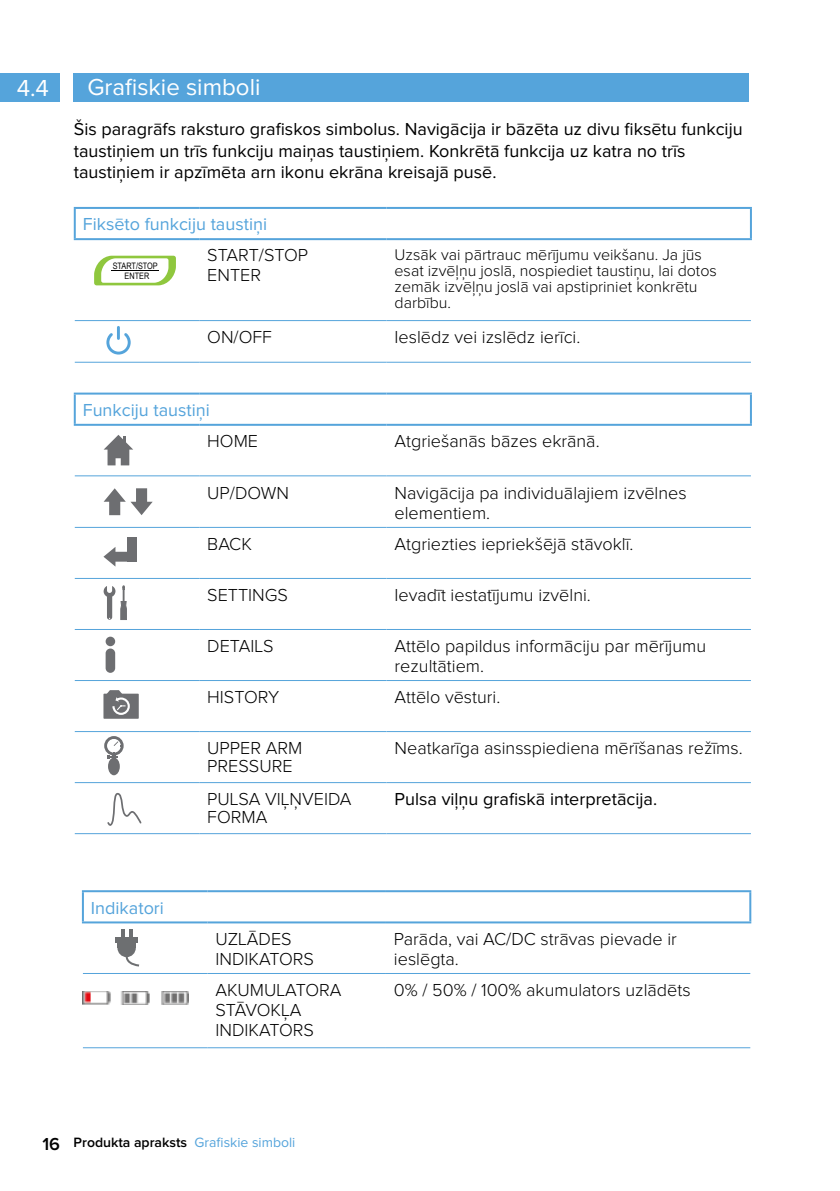
<style>
.page{position:relative;width:840px;height:1191px;background:#fff}
.page>*{position:absolute;margin:0;border:0;box-sizing:border-box;transform-origin:0 0}
.t1{font:24px "Proxima Nova";color:#fff}
.t2{font:300 18px/20px "Proxima Nova";color:#000}
.t3{font:18px/21.6px "Proxima Nova";color:#000}
.t4{font:18px "Proxima Nova";color:#55a4db}
.t5{font:300 16px/16px "Proxima Nova";color:#000}
.t6{font:600 14px "Proxima Nova";color:#000}
.t7{font:8.8px/9.4px "Arial Narrow";color:#000;text-align:center}
.s1{font-size:18px}
.s2{font-weight:400;color:#55a4db}
</style>
<div class="page">
<div style="left:74px;top:74px;width:674px;height:28px;background:#55a4db"></div>
<div style="left:0;top:74px;width:60px;height:28px;background:#55a4db"></div>
<hr style="left:74px;top:392px;width:125px;height:2px;background:#55a4db">
<hr style="left:74px;top:394px;width:2px;height:30px;background:#55a4db">
<hr style="left:199px;top:392px;width:187px;height:2px;background:#55a4db">
<hr style="left:386px;top:392px;width:365px;height:2px;background:#55a4db">
<hr style="left:749px;top:394px;width:2px;height:30px;background:#55a4db">
<hr style="left:74px;top:424px;width:125px;height:2px;background:#55a4db">
<hr style="left:199px;top:424px;width:187px;height:2px;background:#55a4db">
<hr style="left:386px;top:424px;width:365px;height:2px;background:#55a4db">
<hr style="left:75px;top:782px;width:124px;height:1px;background:#55a4db">
<hr style="left:199px;top:782px;width:187px;height:1px;background:#55a4db">
<hr style="left:386px;top:782px;width:364px;height:1px;background:#55a4db">
<hr style="left:75px;top:833px;width:124px;height:1px;background:#55a4db">
<hr style="left:199px;top:833px;width:187px;height:1px;background:#55a4db">
<hr style="left:386px;top:833px;width:364px;height:1px;background:#55a4db">
<hr style="left:75px;top:527px;width:124px;height:1px;background:#55a4db">
<hr style="left:199px;top:527px;width:187px;height:1px;background:#55a4db">
<hr style="left:386px;top:527px;width:364px;height:1px;background:#55a4db">
<hr style="left:75px;top:475px;width:124px;height:1px;background:#55a4db">
<hr style="left:199px;top:475px;width:187px;height:1px;background:#55a4db">
<hr style="left:386px;top:475px;width:364px;height:1px;background:#55a4db">
<hr style="left:75px;top:629px;width:124px;height:1px;background:#55a4db">
<hr style="left:199px;top:629px;width:187px;height:1px;background:#55a4db">
<hr style="left:386px;top:629px;width:364px;height:1px;background:#55a4db">
<hr style="left:75px;top:680px;width:124px;height:1px;background:#55a4db">
<hr style="left:199px;top:680px;width:187px;height:1px;background:#55a4db">
<hr style="left:386px;top:680px;width:364px;height:1px;background:#55a4db">
<hr style="left:75px;top:731px;width:124px;height:1px;background:#55a4db">
<hr style="left:199px;top:731px;width:187px;height:1px;background:#55a4db">
<hr style="left:386px;top:731px;width:364px;height:1px;background:#55a4db">
<hr style="left:75px;top:578px;width:124px;height:1px;background:#55a4db">
<hr style="left:199px;top:578px;width:187px;height:1px;background:#55a4db">
<hr style="left:386px;top:578px;width:364px;height:1px;background:#55a4db">
<svg style="left:104px;top:435px;width:29px;height:30px"></svg>
<svg style="left:104px;top:488px;width:49px;height:27px"></svg>
<svg style="left:103px;top:547px;width:24px;height:19px"></svg>
<div style="left:127px;top:537px;width:10px;height:24px;background:#6d6e71"></div>
<svg style="left:103px;top:585px;width:24px;height:35px"></svg>
<div style="left:106px;top:648px;width:9px;height:25px;background:#6d6e71;border-radius:5px"></div>
<div style="left:106px;top:636px;width:9px;height:10px;background:#6d6e71;border-radius:50%"></div>
<div style="left:103px;top:693px;width:36px;height:25px;background:#6d6e71"></div>
<svg style="left:107px;top:690px;width:24px;height:25px"></svg>
<div style="left:104px;top:736px;width:20px;height:19px;border:3px solid #6d6e71;border-radius:50%"></div>
<div style="left:108px;top:757px;width:12px;height:18px;background:#6d6e71;border-radius:50%"></div>
<svg style="left:105px;top:737px;width:17px;height:23px"></svg>
<hr style="left:74px;top:207px;width:125px;height:2px;background:#55a4db">
<hr style="left:74px;top:209px;width:2px;height:29px;background:#55a4db">
<hr style="left:199px;top:207px;width:187px;height:2px;background:#55a4db">
<hr style="left:386px;top:207px;width:365px;height:2px;background:#55a4db">
<hr style="left:749px;top:209px;width:2px;height:29px;background:#55a4db">
<hr style="left:74px;top:238px;width:125px;height:2px;background:#55a4db">
<hr style="left:199px;top:238px;width:187px;height:2px;background:#55a4db">
<hr style="left:386px;top:238px;width:365px;height:2px;background:#55a4db">
<hr style="left:75px;top:320px;width:124px;height:1px;background:#55a4db">
<hr style="left:199px;top:320px;width:187px;height:1px;background:#55a4db">
<hr style="left:386px;top:320px;width:364px;height:1px;background:#55a4db">
<hr style="left:75px;top:362px;width:124px;height:1px;background:#55a4db">
<hr style="left:199px;top:362px;width:187px;height:1px;background:#55a4db">
<hr style="left:386px;top:362px;width:364px;height:1px;background:#55a4db">
<svg style="left:94px;top:256px;width:82px;height:29px"></svg>
<hr style="left:111px;top:270px;width:47px;height:1px;background:#000">
<svg style="left:106px;top:326px;width:25px;height:29px"></svg>
<hr style="left:82px;top:890px;width:125px;height:2px;background:#55a4db">
<hr style="left:82px;top:892px;width:2px;height:29px;background:#55a4db">
<hr style="left:207px;top:890px;width:179px;height:2px;background:#55a4db">
<hr style="left:386px;top:890px;width:364px;height:2px;background:#55a4db">
<hr style="left:748px;top:892px;width:2px;height:29px;background:#55a4db">
<hr style="left:82px;top:921px;width:125px;height:2px;background:#55a4db">
<hr style="left:207px;top:921px;width:179px;height:2px;background:#55a4db">
<hr style="left:386px;top:921px;width:364px;height:2px;background:#55a4db">
<hr style="left:83px;top:973px;width:124px;height:1px;background:#55a4db">
<hr style="left:207px;top:973px;width:179px;height:1px;background:#55a4db">
<hr style="left:386px;top:973px;width:363px;height:1px;background:#55a4db">
<hr style="left:83px;top:1047px;width:124px;height:1px;background:#55a4db">
<hr style="left:207px;top:1047px;width:179px;height:1px;background:#55a4db">
<hr style="left:386px;top:1047px;width:363px;height:1px;background:#55a4db">
<svg style="left:125px;top:954px;width:15px;height:13px"></svg>
<div style="left:117px;top:938px;width:19px;height:19px;background:#6d6f71;border-radius:50%"></div>
<div style="left:117px;top:937px;width:19px;height:11px;background:#6d6f71"></div>
<div style="left:115px;top:937px;width:23px;height:6px;background:#6d6f71"></div>
<svg style="left:121px;top:929px;width:11px;height:8px"></svg>
<img style="left:83px;top:991px;width:106px;height:13px">
<svg style="left:107px;top:793px;width:35px;height:32px"></svg>
<h1 class="t1" style="left:17px;top:77px;width:34px">4.4</h1>
<h1 class="t1" style="left:87px;top:76px;width:174px">Grafiskie simboli</h1>
<p class="t3" style="left:74px;top:119px;width:670px">Šis paragrāfs raksturo grafiskos simbolus. Navigācija ir bāzēta uz divu fiksētu funkciju taustiņiem un trīs funkciju maiņas taustiņiem. Konkrētā funkcija uz katra no trīs taustiņiem ir apzīmēta arn ikonu ekrāna kreisajā pusē.</p>
<p class="t4" style="left:83px;top:216px;width:186px">Fiksēto funkciju taustiņi</p>
<p class="t2" style="left:207px;top:246px;width:102px">START/STOP<br>ENTER</p>
<p class="t5" style="left:394px;top:247px;width:323px">Uzsāk vai pārtrauc mērījumu veikšanu. Ja jūs esat izvēļņu joslā, nospiediet taustiņu, lai dotos zemāk izvēļņu joslā vai apstipriniet konkrētu darbību.</p>
<p class="t2" style="left:207px;top:328px;width:66px">ON/OFF</p>
<p class="t2" style="left:394px;top:328px;width:187px">Ieslēdz vei izslēdz ierīci.</p>
<p class="t7" style="left:113px;top:261px;width:47px">START/STOP<br>ENTER</p>
<p class="t4" style="left:83px;top:402px;width:128px">Funkciju taustiņi</p>
<p class="t2" style="left:207px;top:432px;width:52px">HOME</p>
<p class="t2" style="left:394px;top:432px;width:206px">Atgriešanās bāzes ekrānā.</p>
<p class="t2" style="left:207px;top:483px;width:83px">UP/DOWN</p>
<p class="t2" style="left:394px;top:483px;width:293px">Navigācija pa individuālajiem izvēlnes elementiem.</p>
<p class="t2" style="left:207px;top:534px;width:46px">BACK</p>
<p class="t2" style="left:394px;top:534px;width:240px">Atgriezties iepriekšējā stāvoklī.</p>
<p class="t2" style="left:207px;top:585px;width:82px">SETTINGS</p>
<p class="t2" style="left:394px;top:585px;width:198px">Ievadīt iestatījumu izvēlni.</p>
<p class="t2" style="left:207px;top:636px;width:68px">DETAILS</p>
<p class="t2" style="left:394px;top:636px;width:313px">Attēlo papildus informāciju par mērījumu rezultātiem.</p>
<p class="t2" style="left:207px;top:687px;width:73px">HISTORY</p>
<p class="t2" style="left:394px;top:687px;width:107px">Attēlo vēsturi.</p>
<p class="t2" style="left:207px;top:739px;width:96px;line-height:18px">UPPER ARM<br>PRESSURE</p>
<p class="t2" style="left:394px;top:738px;width:349px">Neatkarīga asinsspiediena mērīšanas režīms.</p>
<p class="t2" style="left:207px;top:790px;width:146px;line-height:18px">PULSA VIĻŅVEIDA<br>FORMA</p>
<p class="t3" style="left:394px;top:789px;width:264px">Pulsa viļņu grafiskā interpretācija.</p>
<p class="t4" style="left:91px;top:899px;width:74px">Indikatori</p>
<p class="t2" style="left:215px;top:929px;width:100px">UZLĀDES<br>INDIKATORS</p>
<p class="t2" style="left:394px;top:929px;width:284px">Parāda, vai AC/DC strāvas pievade ir ieslēgta.</p>
<p class="t2" style="left:215px;top:981px;width:127px">AKUMULATORA<br>STĀVOKĻA<br>INDIKATORS</p>
<p class="t2" style="left:394px;top:981px;width:298px">0% / 50% / 100% akumulators uzlādēts</p>
<p class="t6" style="left:42px;top:1135px;width:254px"><span class="s1">16</span> Produkta apraksts <span class="s2">Grafiskie simboli</span></p>
</div>
